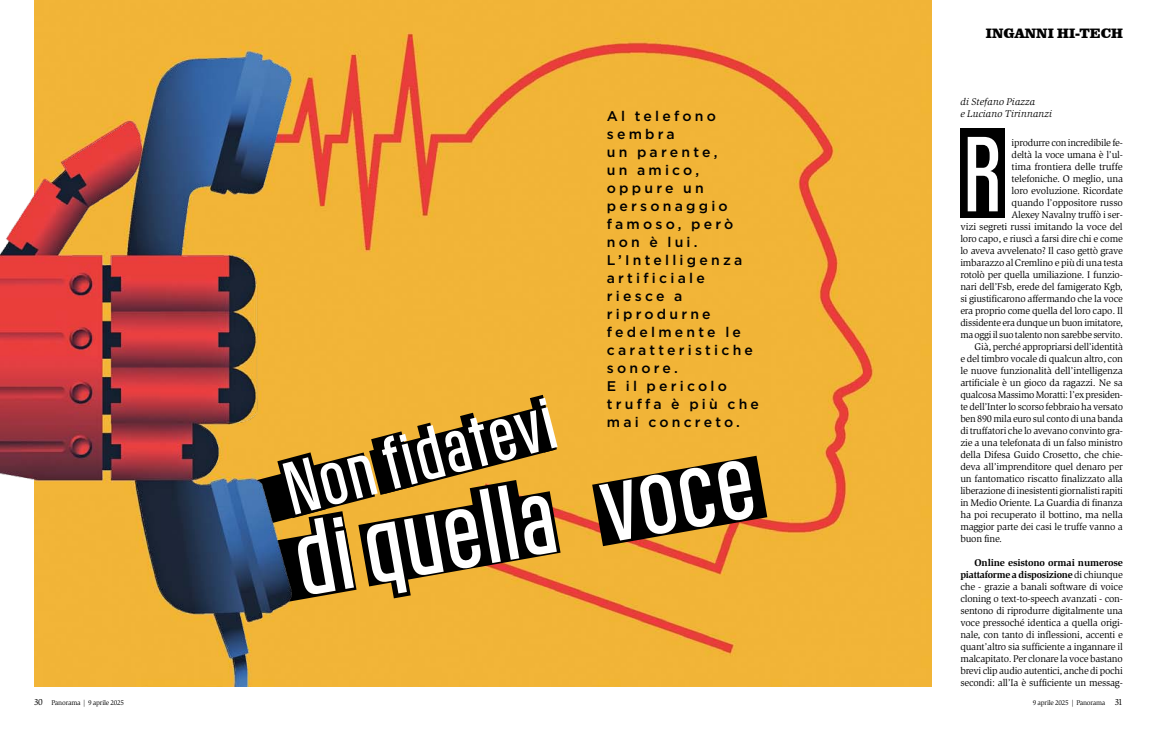
<style>
.page{position:relative;width:1157px;height:729px;background:#fff}
.page>*{position:absolute;margin:0;border:0;box-sizing:border-box;transform-origin:0 0}
.t1{font:102.2px "FC Kaiser";color:#fff}
.t2{font:102.2px "FC Kaiser";color:#fff;scale:.92 1}
.t3{font:72px "FC Kaiser";color:#fff}
.t4{font:500 14px/18px "Gotham";letter-spacing:.23em;color:#000}
.t5{font:900 14px "Clarendon BT";color:#000}
.t6{font:10px/12px "Slimbach Std";letter-spacing:-.02em;color:#000;text-align:justify}
.t7{font:italic 10px/12px "Slimbach Std";letter-spacing:.01em;color:#000}
.t8{font:7px "Slimbach Std";letter-spacing:-.025em;color:#000}
.s1{font-weight:700}
.s2{font-size:9px}
</style>
<div class="page">
<img style="left:305px;top:0;width:626px;height:686px">
<div style="left:960px;top:128px;width:44px;height:90px;background:#000"></div>
<svg style="left:592px;top:455px;width:175px;height:91px;background:#533913"></svg>
<svg style="left:305px;top:395px;width:255px;height:215px;background:#71531a"></svg>
<img style="left:0;top:0;width:305px;height:686px">
<h3 class="t4" style="left:607px;top:107px;width:154px">Al telefono sembra<br>un parente,<br>un amico, oppure un personaggio famoso, però non è lui.<br>L’Intelligenza artificiale riesce a riprodurne fedelmente le caratteristiche sonore.<br>E il pericolo truffa è più che mai concreto.</h3>
<h2 class="t3" style="left:275px;top:442px;width:276px;rotate:-14deg">Non fidatevi</h2>
<h1 class="t1" style="left:285px;top:493px;width:463px;rotate:-10deg">di quella voce</h1>
<h3 class="t5" style="left:986px;top:24px;width:139px">INGANNI HI-TECH</h3>
<p class="t7" style="left:960px;top:96px;width:93px">di Stefano Piazza<br>e Luciano Tirinnanzi</p>
<h1 class="t2" style="left:964px;top:107px;width:41px">R</h1>
<p class="t6" style="left:1011px;top:137px;width:113px">iprodurre con incredibile fe-</p>
<p class="t6" style="left:1011px;top:149px;width:113px">deltà la voce umana è l’ul-</p>
<p class="t6" style="left:1011px;top:161px;width:113px">tima frontiera delle truffe</p>
<p class="t6" style="left:1011px;top:173px;width:113px">telefoniche. O meglio, una</p>
<p class="t6" style="left:1011px;top:185px;width:113px">loro evoluzione. Ricordate</p>
<p class="t6" style="left:1011px;top:197px;width:113px">quando l’oppositore russo</p>
<p class="t6" style="left:1011px;top:209px;width:113px">Alexey Navalny truffò i ser-</p>
<p class="t6" style="left:960px;top:221px;width:164px">vizi segreti russi imitando la voce del</p>
<p class="t6" style="left:960px;top:233px;width:164px">loro capo, e riuscì a farsi dire chi e come</p>
<p class="t6" style="left:960px;top:245px;width:164px">lo aveva avvelenato? Il caso gettò grave</p>
<p class="t6" style="left:960px;top:257px;width:164px">imbarazzo al Cremlino e più di una testa</p>
<p class="t6" style="left:960px;top:269px;width:164px">rotolò per quella umiliazione. I funzio-</p>
<p class="t6" style="left:960px;top:281px;width:164px">nari dell’Fsb, erede del famigerato Kgb,</p>
<p class="t6" style="left:960px;top:293px;width:164px">si giustificarono affermando che la voce</p>
<p class="t6" style="left:960px;top:305px;width:164px">era proprio come quella del loro capo. Il</p>
<p class="t6" style="left:960px;top:317px;width:164px">dissidente era dunque un buon imitatore,</p>
<p class="t6" style="left:960px;top:329px;width:164px">ma oggi il suo talento non sarebbe servito.</p>
<p class="t6" style="left:974px;top:341px;width:150px">Già, perché appropriarsi dell’identità</p>
<p class="t6" style="left:960px;top:353px;width:164px">e del timbro vocale di qualcun altro, con</p>
<p class="t6" style="left:960px;top:365px;width:164px">le nuove funzionalità dell’intelligenza</p>
<p class="t6" style="left:960px;top:377px;width:164px">artificiale è un gioco da ragazzi. Ne sa</p>
<p class="t6" style="left:960px;top:389px;width:164px">qualcosa Massimo Moratti: l’ex presiden-</p>
<p class="t6" style="left:960px;top:401px;width:164px">te dell’Inter lo scorso febbraio ha versato</p>
<p class="t6" style="left:960px;top:413px;width:164px">ben 890 mila euro sul conto di una banda</p>
<p class="t6" style="left:960px;top:425px;width:164px">di truffatori che lo avevano convinto gra-</p>
<p class="t6" style="left:960px;top:437px;width:164px">zie a una telefonata di un falso ministro</p>
<p class="t6" style="left:960px;top:449px;width:164px">della Difesa Guido Crosetto, che chie-</p>
<p class="t6" style="left:960px;top:461px;width:164px">deva all’imprenditore quel denaro per</p>
<p class="t6" style="left:960px;top:473px;width:164px">un fantomatico riscatto finalizzato alla</p>
<p class="t6" style="left:960px;top:485px;width:164px">liberazione di inesistenti giornalisti rapiti</p>
<p class="t6" style="left:960px;top:497px;width:164px">in Medio Oriente. La Guardia di finanza</p>
<p class="t6" style="left:960px;top:509px;width:164px">ha poi recuperato il bottino, ma nella</p>
<p class="t6" style="left:960px;top:521px;width:164px">maggior parte dei casi le truffe vanno a</p>
<p class="t6" style="left:960px;top:533px;width:43px">buon fine.</p>
<p class="t6" style="left:960px;top:557px;width:164px;text-indent:14px"><span class="s1">Online esistono ormai numerose piattaforme a disposizione</span> di chiunque che - grazie a banali software di voice cloning o text-to-speech avanzati - con&shy;sentono di riprodurre digitalmente una voce pressoché identica a quella origi&shy;nale, con tanto di inflessioni, accenti e quant’altro sia sufficiente a ingannare il malcapitato. Per clonare la voce bastano brevi clip audio autentici, anche di pochi secondi: all’Ia è sufficiente un messag-</p>
<p class="t8" style="left:34px;top:698px;width:92px"><span class="s2">30</span> Panorama | 9 aprile 2025</p>
<p class="t8" style="left:1032px;top:698px;width:92px">9 aprile 2025 | Panorama <span class="s2">31</span></p>
</div>
